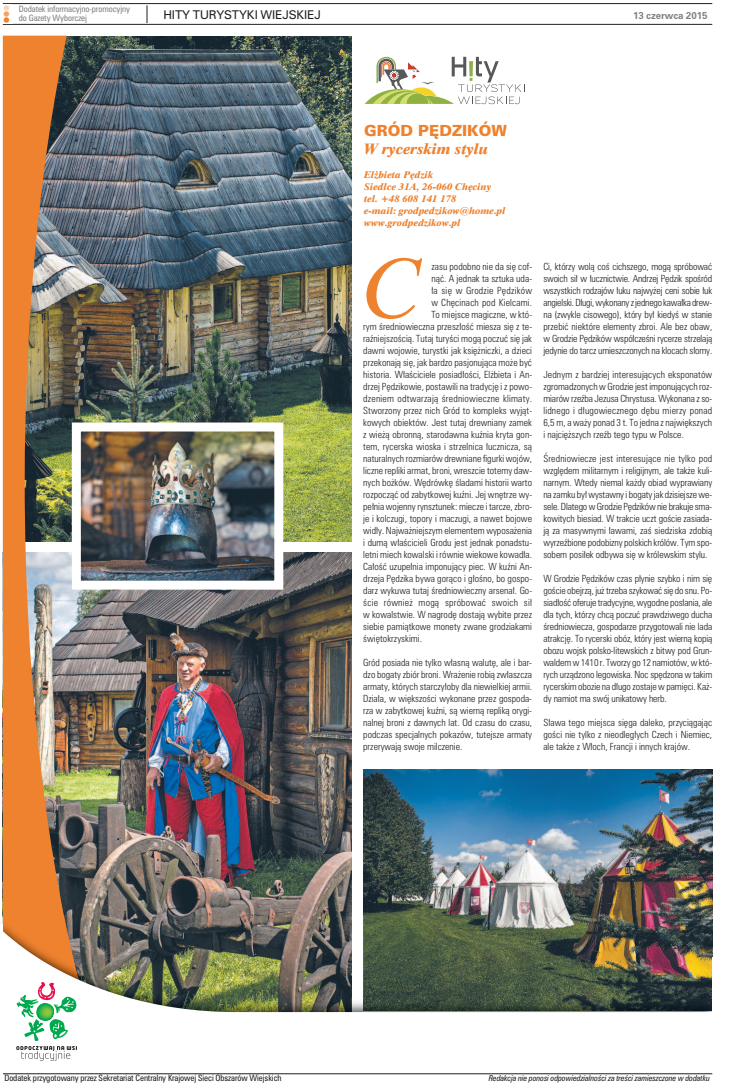
<style>
.page{position:relative;width:752px;height:1092px;background:#fff}
.page>*{position:absolute;margin:0;border:0;box-sizing:border-box;transform-origin:0 0}
.t1{font:italic 80.5px "Dutch 801 Rm PL";color:#ee822f}
.t2{font:italic 14px "Dutch 801 X Bd PL";color:#ee822f}
.t3{font:14px "Zurich Blk PL";color:#ee822f}
.t4{font:11px "Zurich PL";letter-spacing:-.015em;color:#231f20}
.t5{font:9px/12px "Zurich Lt Cn PL";letter-spacing:.005em;color:#231f20;text-align:justify}
.t6{font:italic 9px/12px "Dutch 801 X Bd PL";color:#ee822f}
.t7{font:9px "Zurich Lt Cn PL";letter-spacing:.025em;color:#231f20}
.t8{font:700 9px "Zurich PL";letter-spacing:-.015em;color:#808285}
.t9{font:8px "Zurich Cn PL";letter-spacing:-.01em;color:#231f20}
.t10{font:8px/9px "Zurich Cn PL";letter-spacing:-.01em;color:#808285}
.t11{font:italic 7.5px "Zurich Cn PL";letter-spacing:-.01em;color:#231f20}
.t12{font:7.5px "Dixieland";color:#ee822f}
.s1{color:#f4a367}
.s2{color:#fad4b5}
</style>
<div class="page">
<img style="left:91px;top:37px;width:260px;height:504px">
<img style="left:91px;top:552px;width:260px;height:364px">
<img style="left:363px;top:769px;width:348px;height:147px">
<img style="left:3px;top:36px;width:88px;height:880px">
<hr style="left:3px;top:3px;width:708px;height:1px;background:#231f20">
<hr style="left:3px;top:24px;width:708px;height:1px;background:#231f20">
<svg style="left:147px;top:5px;width:1px;height:18px"></svg>
<img style="left:91px;top:916px;width:260px;height:15px">
<img style="left:363px;top:916px;width:348px;height:15px">
<img style="left:3px;top:916px;width:88px;height:15px">
<img style="left:3px;top:931px;width:708px;height:130px">
<hr style="left:3px;top:1073px;width:708px;height:1px;background:#231f20">
<svg style="left:16px;top:981px;width:61px;height:79px"></svg>
<svg style="left:364px;top:57px;width:158px;height:47px"></svg>
<img style="left:82px;top:432px;width:191px;height:147px">
<div style="left:72px;top:422px;width:211px;height:167px;border:9px solid #fff"></div>
<p class="t12" style="left:2px;top:23px;width:19px;rotate:-90deg">l<span class="s1">l</span><span class="s2">l</span></p>
<p class="t10" style="left:19px;top:5px;width:113px">Dodatek informacyjno-promocyjny do Gazety Wyborczej</p>
<p class="t4" style="left:163px;top:9px;width:159px">HITY TURYSTYKI WIEJSKIEJ</p>
<p class="t8" style="left:633px;top:11px;width:76px">13 czerwca 2015</p>
<h2 class="t3" style="left:364px;top:123px;width:144px">GRÓD PĘDZIKÓW</h2>
<h2 class="t2" style="left:364px;top:141px;width:126px">W rycerskim stylu</h2>
<p class="t6" style="left:364px;top:169px;width:143px">Elżbieta Pędzik<br>Siedlce 31A, 26-060 Chęciny tel. +48 608 141 178<br>e-mail: grodpedzikow@home.pl www.grodpedzikow.pl</p>
<h1 class="t1" style="left:363px;top:243px;width:61px">C</h1>
<p class="t5" style="left:431px;top:260px;width:102px">zasu podobno nie da się cof-</p>
<p class="t5" style="left:431px;top:272px;width:102px">nąć. A jednak ta sztuka uda-</p>
<p class="t7" style="left:431px;top:285px;width:102px">ła się w Grodzie Pędzików</p>
<p class="t5" style="left:431px;top:296px;width:102px">w Chęcinach pod Kielcami.</p>
<p class="t5" style="left:431px;top:308px;width:102px">To miejsce magiczne, w któ-</p>
<p class="t5" style="left:363px;top:320px;width:170px">rym średniowieczna przeszłość miesza się z te-</p>
<p class="t5" style="left:363px;top:332px;width:170px">raźniejszością. Tutaj turyści mogą poczuć się jak</p>
<p class="t5" style="left:363px;top:344px;width:170px">dawni wojowie, turystki jak księżniczki, a dzieci</p>
<p class="t5" style="left:363px;top:356px;width:170px">przekonają się, jak bardzo pasjonująca może być</p>
<p class="t5" style="left:363px;top:368px;width:170px">historia. Właściciele posiadłości, Elżbieta i An-</p>
<p class="t5" style="left:363px;top:380px;width:170px">drzej Pędzikowie, postawili na tradycję i z powo-</p>
<p class="t7" style="left:363px;top:393px;width:170px">dzeniem odtwarzają średniowieczne klimaty.</p>
<p class="t5" style="left:363px;top:404px;width:170px">Stworzony przez nich Gród to kompleks wyjąt-</p>
<p class="t5" style="left:363px;top:416px;width:170px">kowych obiektów. Jest tutaj drewniany zamek</p>
<p class="t5" style="left:363px;top:428px;width:170px">z wieżą obronną, starodawna kuźnia kryta gon-</p>
<p class="t5" style="left:363px;top:440px;width:170px">tem, rycerska wioska i strzelnica łucznicza, są</p>
<p class="t5" style="left:363px;top:452px;width:170px">naturalnych rozmiarów drewniane figurki wojów,</p>
<p class="t5" style="left:363px;top:464px;width:170px">liczne repliki armat, broni, wreszcie totemy daw-</p>
<p class="t5" style="left:363px;top:476px;width:170px">nych bożków. Wędrówkę śladami historii warto</p>
<p class="t5" style="left:363px;top:488px;width:170px">rozpocząć od zabytkowej kuźni. Jej wnętrze wy-</p>
<p class="t5" style="left:363px;top:500px;width:170px">pełnia wojenny rynsztunek: miecze i tarcze, zbro-</p>
<p class="t5" style="left:363px;top:512px;width:170px">je i kolczugi, topory i maczugi, a nawet bojowe</p>
<p class="t5" style="left:363px;top:524px;width:170px">widły. Najważniejszym elementem wyposażenia</p>
<p class="t5" style="left:363px;top:536px;width:170px">i dumą właścicieli Grodu jest jednak ponadstu-</p>
<p class="t5" style="left:363px;top:548px;width:170px">letni miech kowalski i równie wiekowe kowadła.</p>
<p class="t5" style="left:363px;top:560px;width:170px">Całość uzupełnia imponujący piec. W kuźni An-</p>
<p class="t5" style="left:363px;top:572px;width:170px">drzeja Pędzika bywa gorąco i głośno, bo gospo-</p>
<p class="t5" style="left:363px;top:584px;width:170px">darz wykuwa tutaj średniowieczny arsenał. Go-</p>
<p class="t7" style="left:363px;top:597px;width:170px">ście również mogą spróbować swoich sił</p>
<p class="t5" style="left:363px;top:608px;width:170px">w kowalstwie. W nagrodę dostają wybite przez</p>
<p class="t5" style="left:363px;top:620px;width:170px">siebie pamiątkowe monety zwane grodziakami</p>
<p class="t5" style="left:363px;top:632px;width:60px">świętokrzyskimi.</p>
<p class="t5" style="left:363px;top:656px;width:170px">Gród posiada nie tylko własną walutę, ale i bar&shy;dzo bogaty zbiór broni. Wrażenie robią zwłaszcza armaty, których starczyłoby dla niewielkiej armii.<br>Działa, w większości wykonane przez gospoda&shy;rza w zabytkowej kuźni, są wierną repliką orygi&shy;nalnej broni z dawnych lat. Od czasu do czasu, podczas specjalnych pokazów, tutejsze armaty przerywają swoje milczenie.</p>
<p class="t5" style="left:543px;top:260px;width:170px">Ci, którzy wolą coś cichszego, mogą spróbować swoich sił w łucznictwie. Andrzej Pędzik spośród wszystkich rodzajów łuku najwyżej ceni sobie łuk angielski. Długi, wykonany z jednego kawałka drew&shy;na (zwykle cisowego), który był kiedyś w stanie przebić niektóre elementy zbroi. Ale bez obaw, w Grodzie Pędzików współcześni rycerze strzelają jedynie do tarcz umieszczonych na klocach słomy.</p>
<p class="t5" style="left:543px;top:368px;width:170px">Jednym z bardziej interesujących eksponatów zgromadzonych w Grodzie jest imponujących roz&shy;miarów rzeźba Jezusa Chrystusa. Wykonana z so&shy;lidnego i długowiecznego dębu mierzy ponad 6,5 m, a waży ponad 3 t. To jedna z największych i najcięższych rzeźb tego typu w Polsce.</p>
<p class="t5" style="left:543px;top:452px;width:170px">Średniowiecze jest interesujące nie tylko pod względem militarnym i religijnym, ale także kuli&shy;narnym. Wtedy niemal każdy obiad wyprawiany na zamku był wystawny i bogaty jak dzisiejsze we&shy;sele. Dlatego w Grodzie Pędzików nie brakuje sma&shy;kowitych biesiad. W trakcie uczt goście zasiada&shy;ją za masywnymi ławami, zaś siedziska zdobią wyrzeźbione podobizny polskich królów. Tym spo&shy;sobem posiłek odbywa się w królewskim stylu.</p>
<p class="t5" style="left:543px;top:572px;width:170px">W Grodzie Pędzików czas płynie szybko i nim się goście obejrzą, już trzeba szykować się do snu. Po&shy;siadłość oferuje tradycyjne, wygodne posłania, ale dla tych, którzy chcą poczuć prawdziwego ducha średniowiecza, gospodarze przygotowali nie lada atrakcję. To rycerski obóz, który jest wierną kopią obozu wojsk polsko-litewskich z bitwy pod Grun&shy;waldem w 1410 r. Tworzy go 12 namiotów, w któ&shy;rych urządzono legowiska. Noc spędzona w takim rycerskim obozie na długo zostaje w pamięci. Każ&shy;dy namiot ma swój unikatowy herb.</p>
<p class="t5" style="left:543px;top:716px;width:170px">Sława tego miejsca sięga daleko, przyciągając gości nie tylko z nieodległych Czech i Niemiec, ale także z Włoch, Francji i innych krajów.</p>
<p class="t9" style="left:4px;top:1073px;width:278px">Dodatek przygotowany przez Sekretariat Centralny Krajowej Sieci Obszarów Wiejskich</p>
<p class="t11" style="left:488px;top:1074px;width:222px">Redakcja nie ponosi odpowiedzialności za treści zamieszczone w dodatku</p>
</div>
